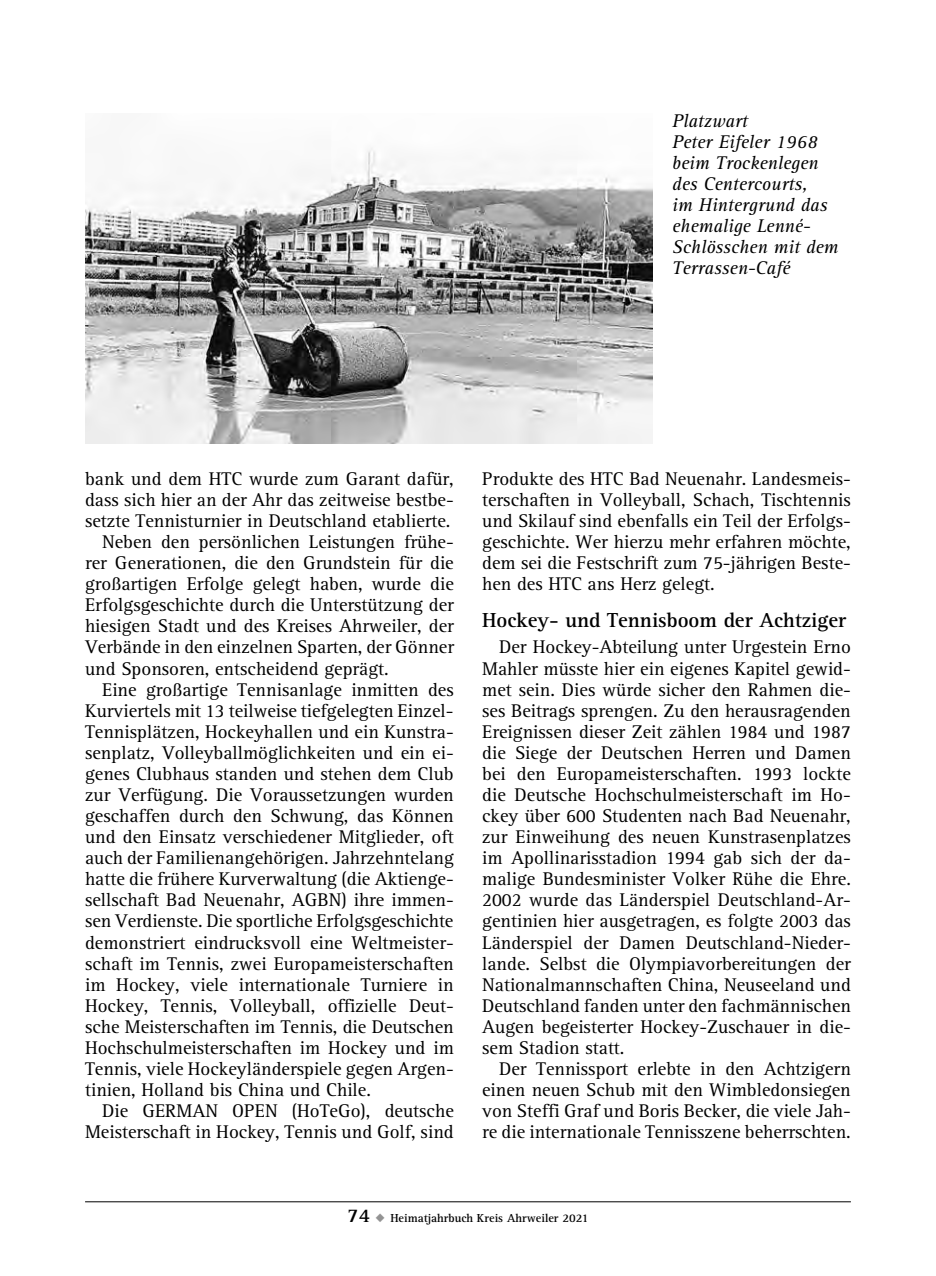
<style>
.page{position:relative;width:936px;height:1276px;background:#fff}
.page>*{position:absolute;margin:0;border:0;box-sizing:border-box;transform-origin:0 0}
.t1{font:700 21px "AT Rotis Serif";color:#000}
.t2{font:19px/21px "AT Rotis Serif";color:#000;text-align:justify}
.t3{font:italic 19px/21px "AT Rotis Serif";color:#000}
.t4{font:700 12px "AT Rotis Serif";color:#000}
.s1{font-size:20px}
.s2{color:#939393}
</style>
<div class="page">
<hr style="left:85px;top:1201px;width:765px;height:1px;background:#000">
<img style="left:85px;top:148px;width:567px;height:295px">
<p class="t3" style="left:672px;top:111px;width:168px">Platzwart<br>Peter Eifeler 1968 beim Trockenlegen des Centercourts,<br>im Hintergrund das ehemalige Lenné-<br>Schlösschen mit dem<br>Terrassen-Café</p>
<p class="t2" style="left:85px;top:468px;width:370px">bank und dem HTC wurde zum Garant dafür,</p>
<p class="t2" style="left:85px;top:490px;width:370px">dass sich hier an der Ahr das zeitweise bestbe-</p>
<p class="t2" style="left:85px;top:511px;width:367px">setzte Tennisturnier in Deutschland etablierte.</p>
<p class="t2" style="left:102px;top:532px;width:353px">Neben den persönlichen Leistungen frühe-</p>
<p class="t2" style="left:85px;top:553px;width:370px">rer Generationen, die den Grundstein für die</p>
<p class="t2" style="left:85px;top:574px;width:370px">großartigen Erfolge gelegt haben, wurde die</p>
<p class="t2" style="left:85px;top:595px;width:370px">Erfolgsgeschichte durch die Unterstützung der</p>
<p class="t2" style="left:85px;top:616px;width:370px">hiesigen Stadt und des Kreises Ahrweiler, der</p>
<p class="t2" style="left:85px;top:637px;width:370px">Verbände in den einzelnen Sparten, der Gönner</p>
<p class="t2" style="left:85px;top:658px;width:305px">und Sponsoren, entscheidend geprägt.</p>
<p class="t2" style="left:102px;top:679px;width:353px">Eine großartige Tennisanlage inmitten des</p>
<p class="t2" style="left:85px;top:700px;width:370px">Kurviertels mit 13 teilweise tiefgelegten Einzel-</p>
<p class="t2" style="left:85px;top:721px;width:370px">Tennisplätzen, Hockeyhallen und ein Kunstra-</p>
<p class="t2" style="left:85px;top:742px;width:370px">senplatz, Volleyballmöglichkeiten und ein ei-</p>
<p class="t2" style="left:85px;top:763px;width:370px">genes Clubhaus standen und stehen dem Club</p>
<p class="t2" style="left:85px;top:785px;width:370px">zur Verfügung. Die Voraussetzungen wurden</p>
<p class="t2" style="left:85px;top:806px;width:370px">geschaffen durch den Schwung, das Können</p>
<p class="t2" style="left:85px;top:827px;width:370px">und den Einsatz verschiedener Mitglieder, oft</p>
<p class="t2" style="left:85px;top:848px;width:370px">auch der Familienangehörigen. Jahrzehntelang</p>
<p class="t2" style="left:85px;top:869px;width:370px">hatte die frühere Kurverwaltung (die Aktienge-</p>
<p class="t2" style="left:85px;top:890px;width:370px">sellschaft Bad Neuenahr, AGBN) ihre immen-</p>
<p class="t2" style="left:85px;top:911px;width:370px">sen Verdienste. Die sportliche Erfolgsgeschichte</p>
<p class="t2" style="left:85px;top:932px;width:370px">demonstriert eindrucksvoll eine Weltmeister-</p>
<p class="t2" style="left:85px;top:953px;width:370px">schaft im Tennis, zwei Europameisterschaften</p>
<p class="t2" style="left:85px;top:974px;width:370px">im Hockey, viele internationale Turniere in</p>
<p class="t2" style="left:85px;top:995px;width:370px">Hockey, Tennis, Volleyball, offizielle Deut-</p>
<p class="t2" style="left:85px;top:1016px;width:370px">sche Meisterschaften im Tennis, die Deutschen</p>
<p class="t2" style="left:85px;top:1037px;width:370px">Hochschulmeisterschaften im Hockey und im</p>
<p class="t2" style="left:85px;top:1058px;width:370px">Tennis, viele Hockeyländerspiele gegen Argen-</p>
<p class="t2" style="left:85px;top:1079px;width:287px">tinien, Holland bis China und Chile.</p>
<p class="t2" style="left:102px;top:1101px;width:353px">Die GERMAN OPEN (HoTeGo), deutsche</p>
<p class="t2" style="left:85px;top:1122px;width:370px">Meisterschaft in Hockey, Tennis und Golf, sind</p>
<p class="t2" style="left:482px;top:468px;width:370px">Produkte des HTC Bad Neuenahr. Landesmeis&shy;terschaften in Volleyball, Schach, Tischtennis und Skilauf sind ebenfalls ein Teil der Erfolgs&shy;geschichte. Wer hierzu mehr erfahren möchte, dem sei die Festschrift zum 75-jährigen Beste&shy;hen des HTC ans Herz gelegt.</p>
<p class="t1" style="left:482px;top:607px;width:365px">Hockey- und Tennisboom der Achtziger</p>
<p class="t2" style="left:482px;top:637px;width:370px;text-indent:17px">Der Hockey-Abteilung unter Urgestein Erno Mahler müsste hier ein eigenes Kapitel gewid&shy;met sein. Dies würde sicher den Rahmen die&shy;ses Beitrags sprengen. Zu den herausragenden Ereignissen dieser Zeit zählen 1984 und 1987 die Siege der Deutschen Herren und Damen bei den Europameisterschaften. 1993 lockte die Deutsche Hochschulmeisterschaft im Ho&shy;ckey über 600 Studenten nach Bad Neuenahr, zur Einweihung des neuen Kunstrasenplatzes im Apollinarisstadion 1994 gab sich der da&shy;malige Bundesminister Volker Rühe die Ehre.<br>2002 wurde das Länderspiel Deutschland-Ar&shy;gentinien hier ausgetragen, es folgte 2003 das Länderspiel der Damen Deutschland-Nieder&shy;lande. Selbst die Olympiavorbereitungen der Nationalmannschaften China, Neuseeland und Deutschland fanden unter den fachmännischen Augen begeisterter Hockey-Zuschauer in die&shy;sem Stadion statt.</p>
<p class="t2" style="left:482px;top:1058px;width:370px;text-indent:17px">Der Tennissport erlebte in den Achtzigern einen neuen Schub mit den Wimbledonsiegen von Steffi Graf und Boris Becker, die viele Jah&shy;re die internationale Tennisszene beherrschten.</p>
<p class="t4" style="left:347px;top:1210px;width:242px"><span class="s1">74</span> <span class="s2">◆</span> Heimatjahrbuch Kreis Ahrweiler 2021</p>
</div>
